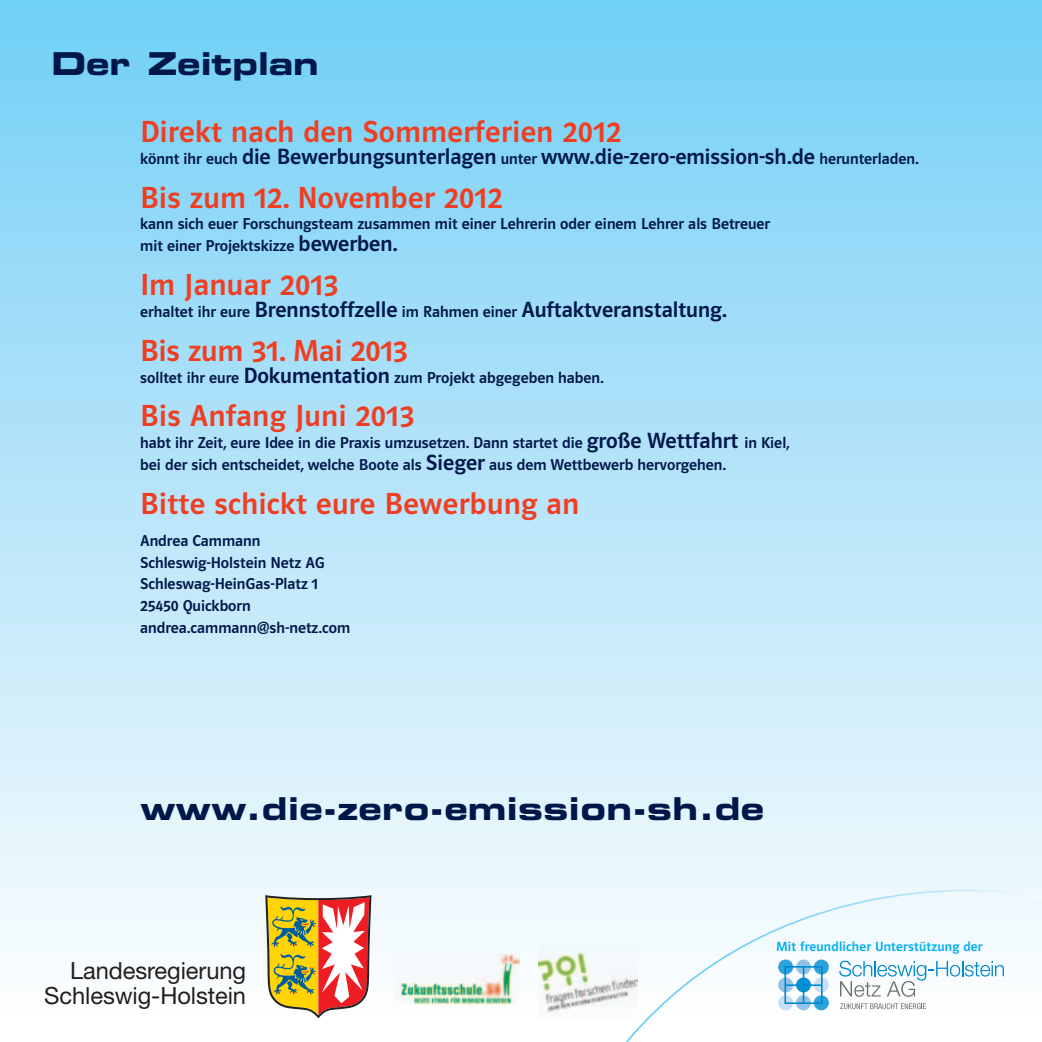
<style>
.page{position:relative;width:1042px;height:1042px;background:#fff}
.page>*{position:absolute;margin:0;border:0;box-sizing:border-box;transform-origin:0 0}
.t1{font:31.5px "Polo 11 K Krftg";letter-spacing:.015em;color:#ef3e22}
.t2{font:31.5px "Eurostile LT Std Bold Ex 2";letter-spacing:.015em;color:#00174a}
.t3{font:23.62px/24.5px "Helvetica Neue";letter-spacing:-.005em;color:#231f20;text-align:right}
.t4{font:22.75px "Polo 11 K Krftg";color:#00174a}
.t5{font:16.28px/21.9px "Polo 11 K Krftg";color:#00174a}
._2_Subheadline__leic{font:13.83px "Polo 11 K Krftg";letter-spacing:.015em;color:#00aeef}
.s1{font-size:16.28px}
.s2{font-size:22.75px}
</style>
<div class="page">
<div style="left:0;top:0;width:1042px;height:1042px;background:linear-gradient(to bottom,#73cff6,#fffffe)"></div>
<img style="left:538px;top:945px;width:74px;height:74px">
<svg style="left:265px;top:895px;width:106px;height:123px"></svg>
<img style="left:395px;top:954px;width:125px;height:50px">
<svg style="left:612px;top:875px;width:430px;height:167px"></svg>
<div style="left:778px;top:959px;width:15px;height:15px;background:#2ca1da;border-radius:50%"></div>
<div style="left:796px;top:959px;width:15px;height:15px;background:#93c2e8;border-radius:50%"></div>
<svg style="left:814px;top:959px;width:15px;height:15px"></svg>
<div style="left:778px;top:977px;width:15px;height:15px;background:#93c2e8;border-radius:50%"></div>
<svg style="left:814px;top:977px;width:15px;height:15px"></svg>
<div style="left:778px;top:995px;width:15px;height:15px;background:#c7dff2;border-radius:50%"></div>
<div style="left:796px;top:995px;width:15px;height:15px;background:#93c2e8;border-radius:50%"></div>
<div style="left:814px;top:995px;width:15px;height:15px;background:#2ca1da;border-radius:50%"></div>
<svg style="left:784px;top:966px;width:38px;height:38px"></svg>
<svg style="left:839px;top:960px;width:165px;height:37px"></svg>
<svg style="left:840px;top:1003px;width:86px;height:6px"></svg>
<p class="t2" style="left:51px;top:41px;width:269px">Der Zeitplan</p>
<p class="t1" style="left:140px;top:115px;width:482px">Direkt nach den Sommerferien 2012</p>
<p class="t4" style="left:140px;top:144px;width:780px"><span class="s1">könnt ihr euch</span> die Bewerbungsunterlagen <span class="s1">unter</span> www.die-zero-emission-sh.de <span class="s1">herunterladen.</span></p>
<p class="t1" style="left:140px;top:181px;width:364px">Bis zum 12. November 2012</p>
<p class="t5" style="left:140px;top:213px;width:631px">kann sich euer Forschungsteam zusammen mit einer Lehrerin oder einem Lehrer als Betreuer mit einer Projektskizze <span class="s2">bewerben.</span></p>
<p class="t1" style="left:140px;top:268px;width:200px">Im Januar 2013</p>
<p class="t4" style="left:140px;top:297px;width:588px"><span class="s1">erhaltet ihr eure</span> Brennstoffzelle <span class="s1">im Rahmen einer</span> Auftaktveranstaltung.</p>
<p class="t1" style="left:140px;top:334px;width:269px">Bis zum 31. Mai 2013</p>
<p class="t5" style="left:140px;top:366px;width:465px">solltet ihr eure <span class="s2">Dokumentation</span> zum Projekt abgegeben haben.</p>
<p class="t1" style="left:140px;top:399px;width:275px">Bis Anfang Juni 2013</p>
<p class="t5" style="left:140px;top:432px;width:651px">habt ihr Zeit, eure Idee in die Praxis umzusetzen. Dann startet die <span class="s2">große Wettfahrt</span> in Kiel, bei der sich entscheidet, welche Boote als <span class="s2">Sieger</span> aus dem Wettbewerb hervorgehen.</p>
<p class="t1" style="left:140px;top:487px;width:440px">Bitte schickt eure Bewerbung an</p>
<p class="t5" style="left:140px;top:530px;width:211px">Andrea Cammann<br>Schleswig-Holstein Netz AG<br>Schleswag-HeinGas-Platz 1<br>25450 Quickborn andrea.cammann@sh-netz.com</p>
<p class="t2" style="left:140px;top:786px;width:625px">www.die-zero-emission-sh.de</p>
<p class="t3" style="left:44px;top:958px;width:203px">Landesregierung<br>Schleswig-Holstein</p>
<p class="_2_Subheadline__leic" style="left:776px;top:939px;width:208px">Mit freundlicher Unterstützung der</p>
</div>
